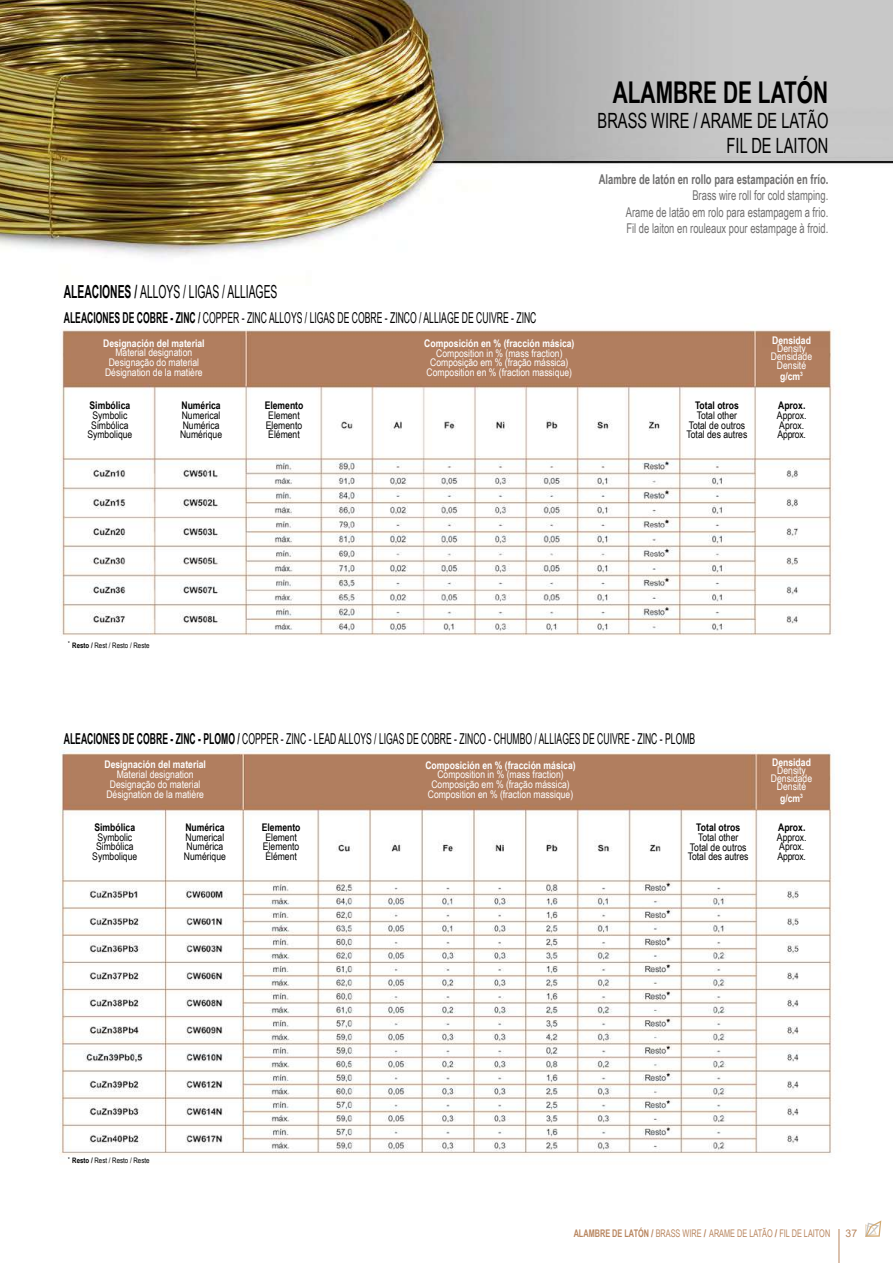
<style>
.page{position:relative;width:893px;height:1263px;background:#fff}
.page>*{position:absolute;margin:0;border:0;box-sizing:border-box;transform-origin:0 0}
.t1{font:700 30px "Arial Narrow";color:#000;scale:.85 1}
.t2{font:21px/25.2px "Arial Narrow";color:#000;text-align:right;scale:.85 1}
.t3{font:18px "Arial Narrow";color:#000;scale:.7 1}
.t4{font:15px "Arial Narrow";color:#000;scale:.7 1}
.t5{font:13.5px/16.2px "Arial Narrow";color:#706f6f;text-align:justify;scale:.85 1}
.t6{font:700 13.5px "Arial Narrow";color:#706f6f;scale:.85 1}
.t7{font:10.5px/9.8px "Arial Narrow";color:#fff;text-align:center}
.t8{font:10.5px/9.8px "Arial Narrow";color:#000}
.t9{font:700 10.5px "Arial Narrow";color:#fff}
.t10{font:700 10.5px "Arial Narrow";color:#000}
.t11{font:10.5px "Arial Narrow";color:#b8855e;scale:.85 1}
.t12{font:10.5px "Arial";color:#b8855e}
.t13{font:7.5px "Arial Narrow";color:#000}
.s1{font-weight:700}
.s2{font-family:"Arial";font-weight:900}
</style>
<div class="page">
<img style="left:59px;top:329px;width:823px;height:934px">
<svg style="left:865px;top:1220px;width:16px;height:17px"></svg>
<hr style="left:839px;top:1229px;width:1px;height:34px;background:#b8855e">
<img style="left:0;top:0;width:893px;height:257px">
<h3 class="t3" style="left:64px;top:278px;width:307px"><span class="s1">ALEACIONES /</span> ALLOYS / LIGAS / ALLIAGES</h3>
<h3 class="t4" style="left:64px;top:306px;width:677px"><span class="s1">ALEACIONES DE COBRE - ZINC /</span> COPPER - ZINC ALLOYS / LIGAS DE COBRE - ZINCO / ALLIAGE DE CUIVRE - ZINC</h3>
<p class="t9" style="left:103px;top:335px;width:103px">Designación del material</p>
<p class="t7" style="left:105px;top:347px;width:99px">Material designation<br>Designação do material<br>Désignation de la matière</p>
<p class="t9" style="left:424px;top:335px;width:152px">Composición en % (fracción másica)</p>
<p class="t7" style="left:427px;top:348px;width:147px">Composition in % (mass fraction)<br>Composição em % (fração mássica)<br>Composition en % (fraction massique)</p>
<p class="t10" style="left:90px;top:397px;width:42px">Simbólica</p>
<p class="t8" style="left:87px;top:410px;width:46px;text-align:center">Symbolic<br>Simbólica<br>Symbolique</p>
<p class="t10" style="left:182px;top:397px;width:41px">Numérica</p>
<p class="t8" style="left:180px;top:410px;width:44px">Numerical<br>Numérica<br>Numérique</p>
<p class="t10" style="left:265px;top:397px;width:40px">Elemento</p>
<p class="t8" style="left:266px;top:410px;width:38px">Element<br>Elemento<br>Élément</p>
<h1 class="t1" style="left:613px;top:69px;width:255px">ALAMBRE DE LATÓN</h1>
<h2 class="t2" style="left:598px;top:107px;width:273px">BRASS WIRE / ARAME DE LATÃO<br>FIL DE LAITON</h2>
<p class="t6" style="left:599px;top:169px;width:272px">Alambre de latón en rollo para estampación en frío.</p>
<p class="t5" style="left:626px;top:187px;width:240px;text-indent:66px">Brass wire roll for cold stamping.<br>Arame de latão em rolo para estampagem a frio.<br>Fil de laiton en rouleaux pour estampage à froid.</p>
<p class="t10" style="left:695px;top:398px;width:45px">Total otros</p>
<p class="t8" style="left:686px;top:410px;width:62px;text-align:center">Total other<br>Total de outros<br>Total des autres</p>
<p class="t9" style="left:772px;top:332px;width:40px">Densidad</p>
<p class="t7" style="left:771px;top:344px;width:43px;line-height:8.2px">Density<br>Densidade<br>Densité</p>
<p class="t9" style="left:780px;top:368px;width:24px">g/cm<sup>3</sup></p>
<p class="t10" style="left:778px;top:398px;width:29px">Aprox.</p>
<p class="t8" style="left:777px;top:410px;width:31px">Approx.<br>Aprox.<br>Approx.</p>
<p class="t13" style="left:68px;top:639px;width:83px"><sup>*</sup> <span class="s1">Resto /</span> Rest / Resto / Reste</p>
<h3 class="t4" style="left:64px;top:728px;width:904px"><span class="s1">ALEACIONES DE COBRE - ZINC - PLOMO /</span> COPPER - ZINC - LEAD ALLOYS / LIGAS DE COBRE - ZINCO - CHUMBO / ALLIAGES DE CUIVRE - ZINC - PLOMB</h3>
<p class="t9" style="left:104px;top:757px;width:103px">Designación del material</p>
<p class="t7" style="left:106px;top:769px;width:99px">Material designation<br>Designação do material<br>Désignation de la matière</p>
<p class="t9" style="left:425px;top:757px;width:152px">Composición en % (fracción másica)</p>
<p class="t7" style="left:428px;top:769px;width:147px">Composition in % (mass fraction)<br>Composição em % (fração mássica)<br>Composition en % (fraction massique)</p>
<p class="t10" style="left:94px;top:819px;width:42px">Simbólica</p>
<p class="t8" style="left:92px;top:832px;width:46px;text-align:center">Symbolic<br>Simbólica<br>Symbolique</p>
<p class="t10" style="left:185px;top:819px;width:41px">Numérica</p>
<p class="t8" style="left:184px;top:832px;width:44px">Numerical<br>Numérica<br>Numérique</p>
<p class="t10" style="left:262px;top:819px;width:40px">Elemento</p>
<p class="t8" style="left:263px;top:832px;width:38px">Element<br>Elemento<br>Élément</p>
<p class="t10" style="left:696px;top:819px;width:45px">Total otros</p>
<p class="t8" style="left:688px;top:832px;width:62px;text-align:center">Total other<br>Total de outros<br>Total des autres</p>
<p class="t9" style="left:772px;top:754px;width:40px">Densidad</p>
<p class="t7" style="left:771px;top:766px;width:43px;line-height:8.2px">Density<br>Densidade<br>Densité</p>
<p class="t9" style="left:780px;top:790px;width:24px">g/cm<sup>3</sup></p>
<p class="t10" style="left:778px;top:819px;width:29px">Aprox.</p>
<p class="t8" style="left:777px;top:832px;width:31px">Approx.<br>Aprox.<br>Approx.</p>
<p class="t13" style="left:68px;top:1155px;width:83px"><sup>*</sup> <span class="s1">Resto /</span> Rest / Resto / Reste</p>
<p class="t11" style="left:574px;top:1225px;width:303px"><span class="s1">ALAMBRE DE LATÓN</span> <span class="s2">/</span> BRASS WIRE <span class="s2">/</span> ARAME DE LATÃO <span class="s2">/</span> FIL DE LAITON</p>
<p class="t12" style="left:845px;top:1226px;width:13px">37</p>
</div>
